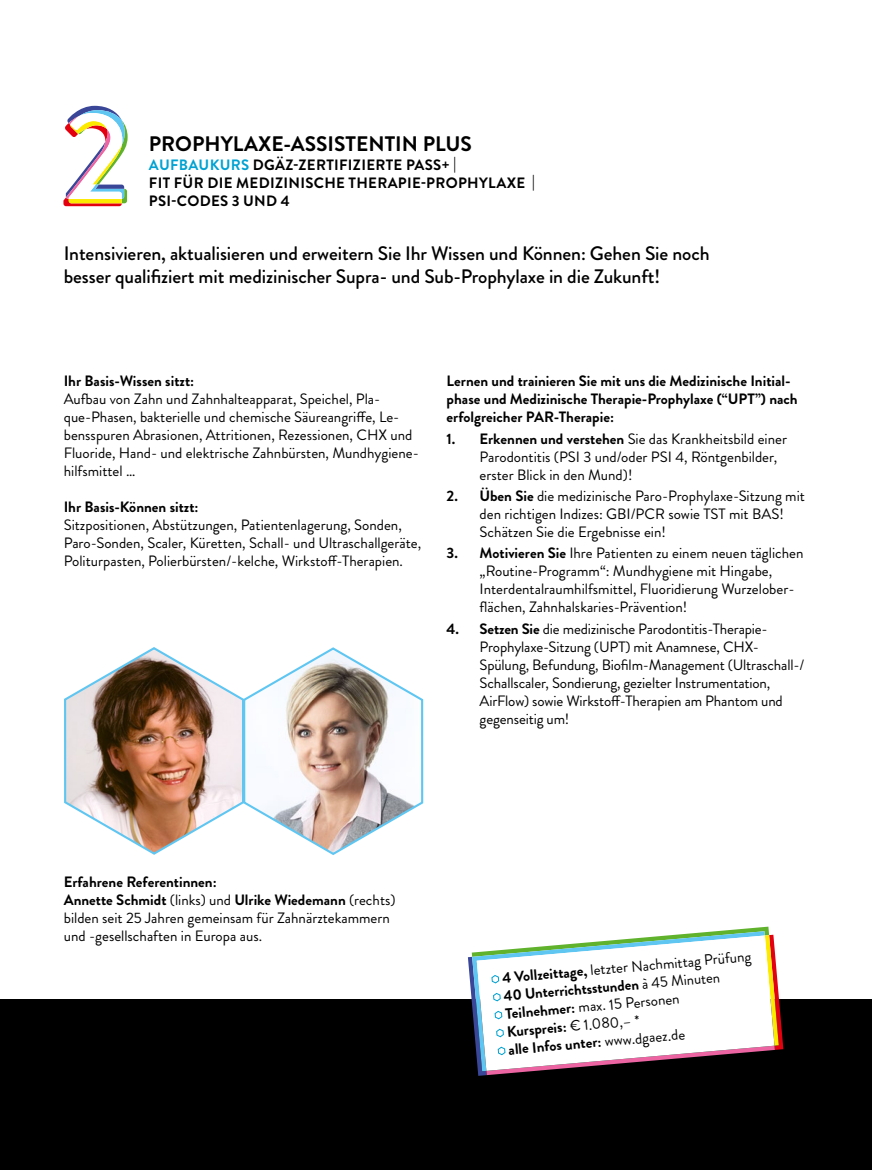
<style>
.page{position:relative;width:872px;height:1170px;background:#fff}
.page>*{position:absolute;margin:0;border:0;box-sizing:border-box;transform-origin:0 0}
.t1{font:700 21px "Brandon Grotesque";color:#000}
.t2{font:500 19.5px/23.4px "Brandon Grotesque";letter-spacing:-.005em;color:#000}
.t3{font:15px/18px "Brandon Grotesque";color:#000}
.t4{font:700 15px/18px "Brandon Grotesque";color:#000}
.t5{font:700 15px/18px "Brandon Grotesque";letter-spacing:.02em;color:#000}
.s1{color:#00a2d2}
.s2{font-weight:700}
.s3{font-weight:400}
</style>
<div class="page">
<div style="left:0;top:999px;width:872px;height:170px;background:#000"></div>
<svg style="left:63px;top:106px;width:65px;height:100px"></svg>
<img style="left:64px;top:647px;width:360px;height:208px">
<svg style="left:468px;top:926px;width:315px;height:149px"></svg>
<h1 class="t1" style="left:149px;top:129px;width:325px">PROPHYLAXE-ASSISTENTIN PLUS</h1>
<p class="t5" style="left:149px;top:156px;width:387px"><span class="s1">AUFBAUKURS</span> DGÄZ-ZERTIFIZIERTE PASS+ |<br>FIT FÜR DIE MEDIZINISCHE THERAPIE-PROPHYLAXE |<br>PSI-CODES 3 UND 4</p>
<h2 class="t2" style="left:64px;top:242px;width:647px">Intensivieren, aktualisieren und erweitern Sie Ihr Wissen und Können: Gehen Sie noch besser qualifiziert mit medizinischer Supra- und Sub-Prophylaxe in die Zukunft!</h2>
<p class="t4" style="left:64px;top:372px;width:132px">Ihr Basis-Wissen sitzt:</p>
<p class="t3" style="left:64px;top:390px;width:356px">Aufbau von Zahn und Zahnhalteapparat, Speichel, Pla&shy;que-Phasen, bakterielle und chemische Säureangriffe, Le&shy;bensspuren Abrasionen, Attritionen, Rezessionen, CHX und Fluoride, Hand- und elektrische Zahnbürsten, Mundhygiene&shy;hilfsmittel …</p>
<p class="t4" style="left:64px;top:498px;width:136px">Ihr Basis-Können sitzt:</p>
<p class="t3" style="left:64px;top:516px;width:359px">Sitzpositionen, Abstützungen, Patientenlagerung, Sonden,<br>Paro-Sonden, Scaler, Küretten, Schall- und Ultraschallgeräte,<br>Politurpasten, Polierbürsten/-kelche, Wirkstoff-Therapien.</p>
<p class="t4" style="left:446px;top:372px;width:352px">Lernen und trainieren Sie mit uns die Medizinische Initial&shy;phase und Medizinische Therapie-Prophylaxe (“UPT”) nach erfolgreicher PAR-Therapie:</p>
<p class="t3" style="left:479px;top:429px;width:309px;text-indent:-33px"><span class="s2">1. Erkennen und verstehen</span> Sie das Krankheitsbild einer<br>Parodontitis (PSI 3 und/oder PSI 4, Röntgenbilder, erster Blick in den Mund)!</p>
<p class="t3" style="left:479px;top:487px;width:327px;text-indent:-33px"><span class="s2">2. Üben Sie</span> die medizinische Paro-Prophylaxe-Sitzung mit den richtigen Indizes: GBI/PCR sowie TST mit BAS!<br>Schätzen Sie die Ergebnisse ein!</p>
<p class="t3" style="left:479px;top:544px;width:325px;text-indent:-33px"><span class="s2">3. Motivieren Sie</span> Ihre Patienten zu einem neuen täglichen „Routine-Programm“: Mundhygiene mit Hingabe, Interdentalraumhilfsmittel, Fluoridierung Wurzelober&shy;flächen, Zahnhalskaries-Prävention!</p>
<p class="t3" style="left:479px;top:620px;width:326px;text-indent:-33px"><span class="s2">4. Setzen Sie</span> die medizinische Parodontitis-Therapie-Prophylaxe-Sitzung (UPT) mit Anamnese, CHX-Spülung, Befundung, Biofilm-Management (Ultraschall-/ Schallscaler, Sondierung, gezielter Instrumentation, AirFlow) sowie Wirkstoff-Therapien am Phantom und gegenseitig um!</p>
<p class="t3" style="left:64px;top:873px;width:333px"><span class="s2">Erfahrene Referentinnen:<br>Annette Schmidt</span> (links) und <span class="s2">Ulrike Wiedemann</span> (rechts) bilden seit 25 Jahren gemeinsam für Zahnärztekammern und -gesellschaften in Europa aus.</p>
<p class="t4" style="left:501px;top:968px;width:251px;rotate:-5deg">4 Vollzeittage, <span class="s3">letzter Nachmittag Prüfung<br></span>40 Unterrichtsstunden <span class="s3">à 45 Minuten<br></span>Teilnehmer: <span class="s3">max. 15 Personen<br></span>Kurspreis: <span class="s3">€ 1.080,– *<br></span>alle Infos unter: <span class="s3">www.dgaez.de</span></p>
</div>
